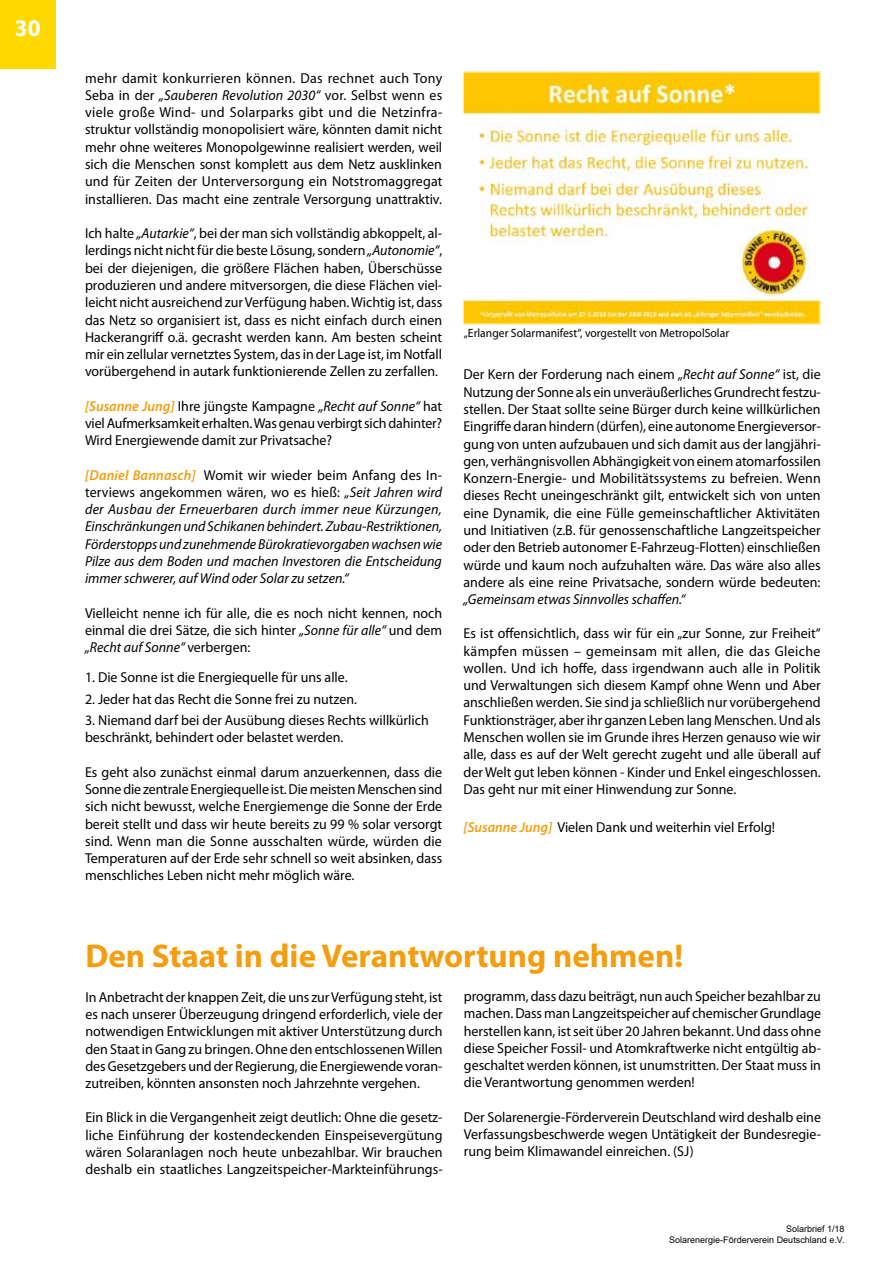
<style>
.page{position:relative;width:893px;height:1263px;background:#fff}
.page>*{position:absolute;margin:0;border:0;box-sizing:border-box;transform-origin:0 0}
.t1{font:700 33px "Myriad Pro";color:#f49d0f}
.t2{font:700 24px "Myriad Pro";color:#fff}
.t3{font:14.4px/17.2px "Myriad Pro";color:#000;text-align:justify}
.t4{font:italic 14.4px/17.2px "Myriad Pro";color:#000;text-align:justify}
.t5{font:12px "Myriad Pro";color:#000}
.t6{font:9px/10.8px "Arial";color:#000;text-align:right}
.s1{font-style:italic}
.s2{font-weight:600;font-style:italic;color:#f49d0f}
.s3{font-weight:600;color:#f49d0f}
.s4{font-style:normal}
</style>
<div class="page">
<div style="left:0;top:0;width:55px;height:69px;background:#fed900"></div>
<img style="left:464px;top:73px;width:355px;height:250px">
<div style="left:462px;top:71px;width:359px;height:254px;border:1px solid #fff"></div>
<h2 class="t2" style="left:15px;top:13px;width:27px">30</h2>
<p class="t3" style="left:85px;top:69px;width:359px">mehr damit konkurrieren können. Das rechnet auch Tony Seba in der <span class="s1">„Sauberen Revolution 2030“</span> vor. Selbst wenn es viele große Wind- und Solarparks gibt und die Netzinfra&shy;struktur vollständig monopolisiert wäre, könnten damit nicht mehr ohne weiteres Monopolgewinne realisiert werden, weil sich die Menschen sonst komplett aus dem Netz ausklinken und für Zeiten der Unterversorgung ein Notstromaggregat installieren. Das macht eine zentrale Versorgung unattraktiv.</p>
<p class="t3" style="left:85px;top:224px;width:359px">Ich halte <span class="s1">„Autarkie“</span>, bei der man sich vollständig abkoppelt, al&shy;lerdings nicht nicht für die beste Lösung, sondern <span class="s1">„Autonomie“</span>, bei der diejenigen, die größere Flächen haben, Überschüsse produzieren und andere mitversorgen, die diese Flächen viel&shy;leicht nicht ausreichend zur Verfügung haben. Wichtig ist, dass das Netz so organisiert ist, dass es nicht einfach durch einen Hackerangriff o.ä. gecrasht werden kann. Am besten scheint mir ein zellular vernetztes System, das in der Lage ist, im Notfall vorübergehend in autark funktionierende Zellen zu zerfallen.</p>
<p class="t3" style="left:85px;top:397px;width:359px"><span class="s2">[Susanne Jung]</span> Ihre jüngste Kampagne <span class="s1">„Recht auf Sonne“</span> hat viel Aufmerksamkeit erhalten. Was genau verbirgt sich dahinter?<br>Wird Energiewende damit zur Privatsache?</p>
<p class="t4" style="left:85px;top:466px;width:359px"><span class="s3">[Daniel Bannasch]</span> <span class="s4">Womit wir wieder beim Anfang des In&shy;terviews angekommen wären, wo es hieß:</span> „Seit Jahren wird der Ausbau der Erneuerbaren durch immer neue Kürzungen, Einschränkungen und Schikanen behindert. Zubau-Restriktionen, Förderstopps und zunehmende Bürokratievorgaben wachsen wie Pilze aus dem Boden und machen Investoren die Entscheidung immer schwerer, auf Wind oder Solar zu setzen.“</p>
<p class="t3" style="left:85px;top:604px;width:359px">Vielleicht nenne ich für alle, die es noch nicht kennen, noch einmal die drei Sätze, die sich hinter <span class="s1">„Sonne für alle“</span> und dem <span class="s1">„Recht auf Sonne“</span> verbergen:</p>
<p class="t3" style="left:85px;top:668px;width:264px">1. Die Sonne ist die Energiequelle für uns alle.</p>
<p class="t3" style="left:85px;top:690px;width:273px">2. Jeder hat das Recht die Sonne frei zu nutzen.</p>
<p class="t3" style="left:85px;top:711px;width:345px">3. Niemand darf bei der Ausübung dieses Rechts willkürlich beschränkt, behindert oder belastet werden.</p>
<p class="t3" style="left:85px;top:763px;width:359px">Es geht also zunächst einmal darum anzuerkennen, dass die Sonne die zentrale Energiequelle ist. Die meisten Menschen sind sich nicht bewusst, welche Energiemenge die Sonne der Erde bereit stellt und dass wir heute bereits zu 99 % solar versorgt sind. Wenn man die Sonne ausschalten würde, würden die Temperaturen auf der Erde sehr schnell so weit absinken, dass menschliches Leben nicht mehr möglich wäre.</p>
<p class="t5" style="left:464px;top:325px;width:267px">„Erlanger Solarmanifest“, vorgestellt von MetropolSolar</p>
<p class="t3" style="left:463px;top:366px;width:359px">Der Kern der Forderung nach einem <span class="s1">„Recht auf Sonne“</span> ist, die Nutzung der Sonne als ein unveräußerliches Grundrecht festzu&shy;stellen. Der Staat sollte seine Bürger durch keine willkürlichen Eingriffe daran hindern (dürfen), eine autonome Energieversor&shy;gung von unten aufzubauen und sich damit aus der langjähri&shy;gen, verhängnisvollen Abhängigkeit von einem atomarfossilen Konzern-Energie- und Mobilitätssystems zu befreien. Wenn dieses Recht uneingeschränkt gilt, entwickelt sich von unten eine Dynamik, die eine Fülle gemeinschaftlicher Aktivitäten und Initiativen (z.B. für genossenschaftliche Langzeitspeicher oder den Betrieb autonomer E-Fahrzeug-Flotten) einschließen würde und kaum noch aufzuhalten wäre. Das wäre also alles andere als eine reine Privatsache, sondern würde bedeuten:</p>
<p class="t4" style="left:463px;top:590px;width:223px">„Gemeinsam etwas Sinnvolles schaffen.“</p>
<p class="t3" style="left:463px;top:625px;width:359px">Es ist offensichtlich, dass wir für ein „zur Sonne, zur Freiheit“ kämpfen müssen – gemeinsam mit allen, die das Gleiche wollen. Und ich hoffe, dass irgendwann auch alle in Politik und Verwaltungen sich diesem Kampf ohne Wenn und Aber anschließen werden. Sie sind ja schließlich nur vorübergehend Funktionsträger, aber ihr ganzen Leben lang Menschen. Und als Menschen wollen sie im Grunde ihres Herzen genauso wie wir alle, dass es auf der Welt gerecht zugeht und alle überall auf der Welt gut leben können - Kinder und Enkel eingeschlossen.<br>Das geht nur mit einer Hinwendung zur Sonne.</p>
<p class="t3" style="left:463px;top:819px;width:313px"><span class="s2">[Susanne Jung]</span> Vielen Dank und weiterhin viel Erfolg!</p>
<h1 class="t1" style="left:85px;top:935px;width:599px">Den Staat in die Verantwortung nehmen!</h1>
<p class="t3" style="left:85px;top:988px;width:359px">In Anbetracht der knappen Zeit, die uns zur Verfügung steht, ist es nach unserer Überzeugung dringend erforderlich, viele der notwendigen Entwicklungen mit aktiver Unterstützung durch den Staat in Gang zu bringen. Ohne den entschlossenen Willen des Gesetzgebers und der Regierung, die Energiewende voran&shy;zutreiben, könnten ansonsten noch Jahrzehnte vergehen.</p>
<p class="t3" style="left:85px;top:1109px;width:359px">Ein Blick in die Vergangenheit zeigt deutlich: Ohne die gesetz&shy;liche Einführung der kostendeckenden Einspeisevergütung wären Solaranlagen noch heute unbezahlbar. Wir brauchen deshalb ein staatliches Langzeitspeicher-Markteinführungs-</p>
<p class="t3" style="left:464px;top:987px;width:359px">programm, dass dazu beiträgt, nun auch Speicher bezahlbar zu machen. Dass man Langzeitspeicher auf chemischer Grundlage herstellen kann, ist seit über 20 Jahren bekannt. Und dass ohne diese Speicher Fossil- und Atomkraftwerke nicht entgültig ab&shy;geschaltet werden können, ist unumstritten. Der Staat muss in die Verantwortung genommen werden!</p>
<p class="t3" style="left:464px;top:1108px;width:359px">Der Solarenergie-Förderverein Deutschland wird deshalb eine Verfassungsbeschwerde wegen Untätigkeit der Bundesregie&shy;rung beim Klimawandel einreichen. (SJ)</p>
<p class="t6" style="left:669px;top:1223px;width:177px">Solarbrief 1/18<br>Solarenergie-Förderverein Deutschland e.V.</p>
</div>
